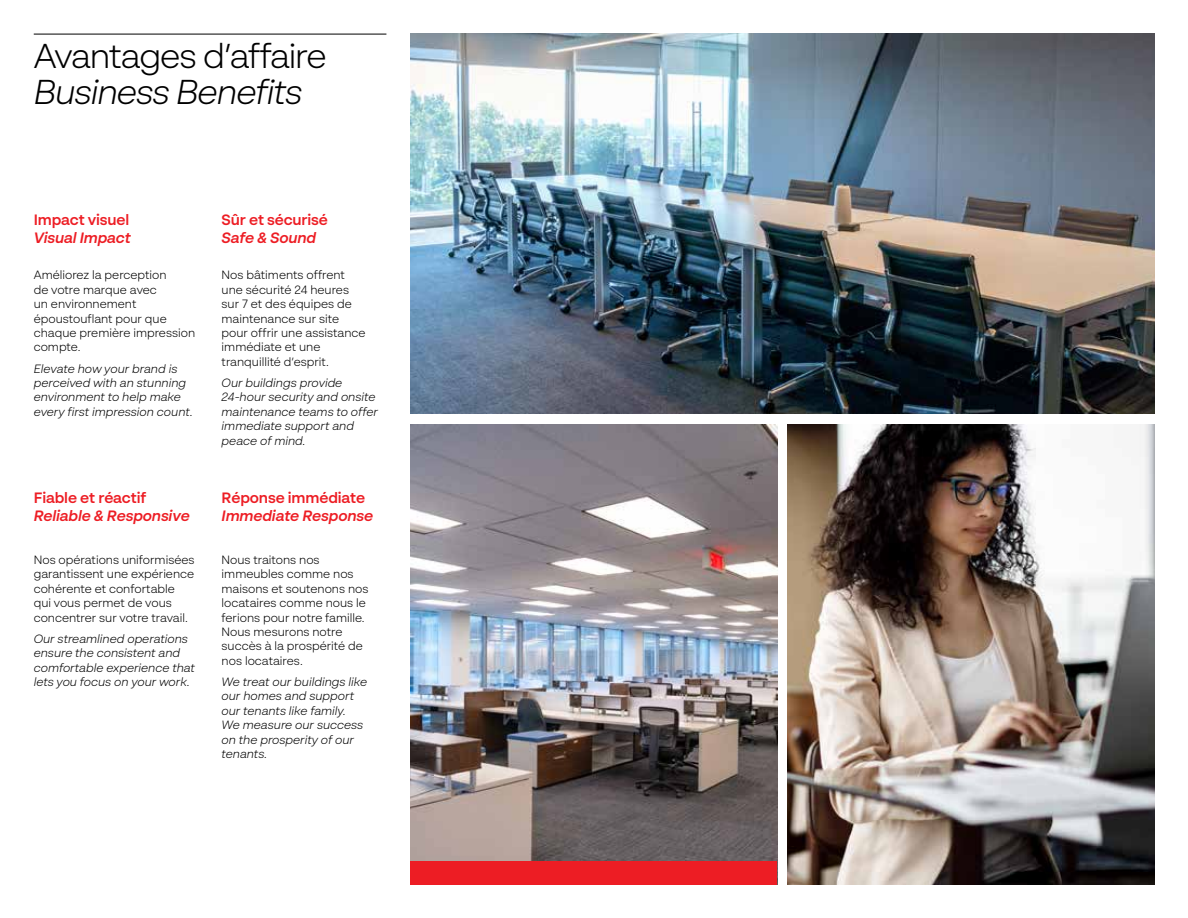
<style>
.page{position:relative;width:1188px;height:918px;background:#fff}
.page>*{position:absolute;margin:0;border:0;box-sizing:border-box;transform-origin:0 0}
.t1{font:300 34.5px "BR Sonoma";letter-spacing:-.03em;color:#000}
.t2{font:italic 300 34.5px "BR Sonoma";letter-spacing:-.03em;color:#000}
.t3{font:italic 600 15px "BR Sonoma";letter-spacing:-.01em;color:#ed1d24}
.t4{font:600 15px "BR Sonoma";letter-spacing:-.01em;color:#ed1d24}
.t5{font:300 12px/14.4px "BR Sonoma";color:#000}
.t6{font:italic 300 12px/14.4px "BR Sonoma";color:#000}
</style>
<div class="page">
<hr style="left:34px;top:34px;width:352px;height:1px;background:#000">
<img style="left:410px;top:424px;width:367px;height:437px">
<img style="left:787px;top:424px;width:367px;height:460px">
<img style="left:411px;top:34px;width:743px;height:380px">
<div style="left:410px;top:861px;width:367px;height:23px;background:#ed1d24"></div>
<h1 class="t1" style="left:34px;top:35px;width:294px">Avantages d’affaire</h1>
<h1 class="t2" style="left:34px;top:71px;width:270px">Business Benefits</h1>
<p class="t4" style="left:34px;top:210px;width:97px">Impact visuel</p>
<p class="t3" style="left:34px;top:228px;width:99px">Visual Impact</p>
<p class="t5" style="left:34px;top:268px;width:163px">Améliorez la perception<br>de votre marque avec<br>un environnement époustouflant pour que chaque première impression compte.</p>
<p class="t6" style="left:34px;top:361px;width:161px">Elevate how your brand is perceived with an stunning environment to help make every first impression count.</p>
<p class="t4" style="left:34px;top:488px;width:114px">Fiable et réactif</p>
<p class="t3" style="left:34px;top:506px;width:158px">Reliable &amp; Responsive</p>
<p class="t5" style="left:34px;top:552px;width:162px">Nos opérations uniformisées garantissent une expérience cohérente et confortable qui vous permet de vous concentrer sur votre travail.</p>
<p class="t6" style="left:34px;top:631px;width:163px">Our streamlined operations ensure the consistent and comfortable experience that lets you focus on your work.</p>
<p class="t4" style="left:222px;top:210px;width:108px">Sûr et sécurisé</p>
<p class="t3" style="left:222px;top:228px;width:96px">Safe &amp; Sound</p>
<p class="t5" style="left:222px;top:268px;width:145px">Nos bâtiments offrent une sécurité 24 heures sur 7 et des équipes de maintenance sur site pour offrir une assistance immédiate et une tranquillité d’esprit.</p>
<p class="t6" style="left:222px;top:375px;width:158px">Our buildings provide<br>24‑hour security and onsite maintenance teams to offer immediate support and peace of mind.</p>
<p class="t4" style="left:222px;top:488px;width:145px">Réponse immédiate</p>
<p class="t3" style="left:222px;top:506px;width:153px">Immediate Response</p>
<p class="t5" style="left:222px;top:552px;width:148px">Nous traitons nos immeubles comme nos maisons et soutenons nos locataires comme nous le ferions pour notre famille.<br>Nous mesurons notre succès à la prospérité de nos locataires.</p>
<p class="t6" style="left:222px;top:674px;width:147px">We treat our buildings like our homes and support our tenants like family.<br>We measure our success on the prosperity of our tenants.</p>
</div>
